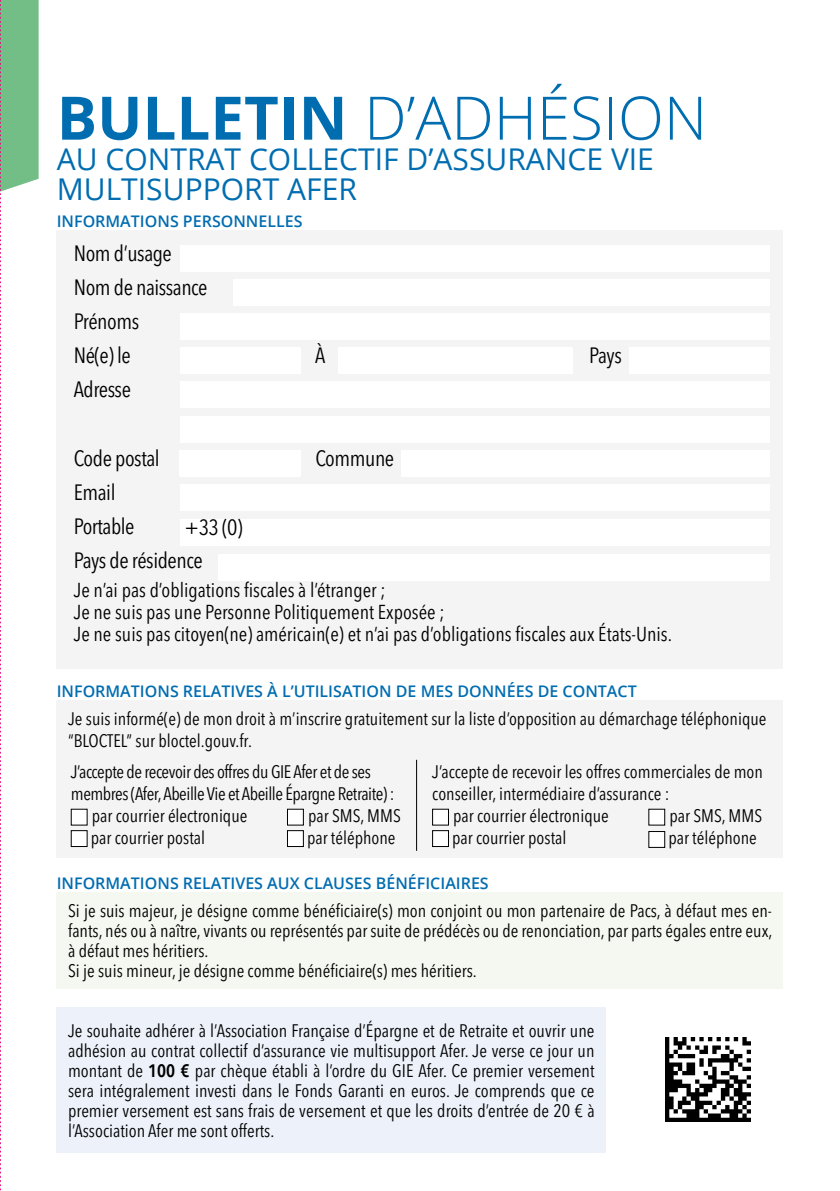
<style>
.page{position:relative;width:840px;height:1191px;background:#fff}
.page>*{position:absolute;margin:0;border:0;box-sizing:border-box;transform-origin:0 0}
.t1{font:300 60px "Open Sans";color:#006db1}
.t2{font:30px/30px "Open Sans";color:#006db1}
.t3{font:condensed 22px/34px "Avenir Next LT Pro";letter-spacing:-.02em;color:#000}
.t4{font:condensed 20px/22px "Avenir Next LT Pro";color:#000}
.t5{font:condensed 18px/20px "Avenir Next LT Pro";color:#000}
.t6{font:condensed 18px "Avenir Next LT Pro";letter-spacing:-.025em;color:#000}
.t7{font:600 16px "Open Sans";color:#006db1}
.s1{font-weight:700}
.s2{font-family:"Avenir Next Condensed";font-weight:600;font-stretch:normal}
</style>
<div class="page">
<div style="left:57px;top:230px;width:725px;height:439px;background:#f4f4f4"></div>
<div style="left:179px;top:246px;width:590px;height:26px;background:#fff"></div>
<div style="left:233px;top:280px;width:536px;height:26px;background:#fff"></div>
<div style="left:179px;top:314px;width:590px;height:26px;background:#fff"></div>
<div style="left:179px;top:382px;width:590px;height:26px;background:#fff"></div>
<div style="left:179px;top:416px;width:590px;height:26px;background:#fff"></div>
<div style="left:179px;top:450px;width:122px;height:26px;background:#fff"></div>
<div style="left:218px;top:554px;width:551px;height:26px;background:#fff"></div>
<div style="left:401px;top:450px;width:368px;height:26px;background:#fff"></div>
<div style="left:179px;top:484px;width:590px;height:26px;background:#fff"></div>
<div style="left:179px;top:519px;width:590px;height:26px;background:#fff"></div>
<div style="left:337px;top:348px;width:235px;height:26px;background:#fff"></div>
<div style="left:628px;top:348px;width:141px;height:26px;background:#fff"></div>
<div style="left:179px;top:348px;width:121px;height:26px;background:#fff"></div>
<div style="left:57px;top:891px;width:725px;height:97px;background:#f4f8f0"></div>
<div style="left:57px;top:1007px;width:548px;height:146px;background:#edf2fa"></div>
<div style="left:57px;top:700px;width:725px;height:158px;background:#f4f4f4"></div>
<div style="left:71px;top:809px;width:16px;height:16px;background:#fff"></div>
<div style="left:287px;top:809px;width:16px;height:16px;background:#fff"></div>
<div style="left:287px;top:809px;width:16px;height:16px;border:1px solid #000"></div>
<div style="left:71px;top:830px;width:16px;height:16px;background:#fff"></div>
<div style="left:71px;top:830px;width:16px;height:17px;border:1px solid #000"></div>
<div style="left:287px;top:830px;width:16px;height:16px;background:#fff"></div>
<div style="left:287px;top:830px;width:16px;height:17px;border:1px solid #000"></div>
<div style="left:432px;top:809px;width:16px;height:16px;background:#fff"></div>
<div style="left:432px;top:809px;width:16px;height:16px;border:1px solid #000"></div>
<div style="left:648px;top:809px;width:16px;height:16px;background:#fff"></div>
<div style="left:432px;top:830px;width:16px;height:16px;background:#fff"></div>
<div style="left:432px;top:830px;width:16px;height:17px;border:1px solid #000"></div>
<div style="left:648px;top:831px;width:16px;height:16px;background:#fff"></div>
<hr style="left:416px;top:760px;width:1px;height:91px;background:#000">
<img style="left:665px;top:1037px;width:85px;height:85px">
<svg style="left:0;top:0;width:39px;height:1191px"></svg>
<h1 class="t1" style="left:57px;top:77px;width:651px"><span class="s1">BULLETIN</span> D’ADHÉSION</h1>
<h2 class="t2" style="left:57px;top:143px;width:598px">AU CONTRAT COLLECTIF D’ASSURANCE VIE<br>MULTISUPPORT AFER</h2>
<p class="t7" style="left:57px;top:211px;width:247px">INFORMATIONS PERSONNELLES</p>
<p class="t3" style="left:74px;top:236px;width:135px">Nom d’usage<br>Nom de naissance<br>Prénoms<br>Né(e) le</p>
<p class="t3" style="left:315px;top:339px;width:12px">À</p>
<p class="t3" style="left:589px;top:339px;width:34px">Pays</p>
<p class="t3" style="left:74px;top:373px;width:59px">Adresse</p>
<p class="t3" style="left:74px;top:441px;width:87px">Code postal</p>
<p class="t3" style="left:315px;top:441px;width:80px">Commune</p>
<p class="t3" style="left:74px;top:475px;width:130px">Email<br>Portable<br>Pays de résidence</p>
<p class="t4" style="left:74px;top:579px;width:599px">Je n’ai pas d’obligations fiscales à l’étranger ;<br>Je ne suis pas une Personne Politiquement Exposée ;<br>Je ne suis pas citoyen(ne) américain(e) et n’ai pas d’obligations fiscales aux États-Unis.</p>
<p class="t3" style="left:184px;top:510px;width:60px">+33 (0)</p>
<p class="t7" style="left:57px;top:680px;width:581px">INFORMATIONS RELATIVES À L’UTILISATION DE MES DONNÉES DE CONTACT</p>
<p class="t5" style="left:68px;top:708px;width:699px;line-height:22px">Je suis informé(e) de mon droit à m’inscrire gratuitement sur la liste d’opposition au démarchage téléphonique “BLOCTEL” sur bloctel.gouv.fr.</p>
<p class="t6" style="left:71px;top:761px;width:301px">J’accepte de recevoir des offres du GIE Afer et de ses</p>
<p class="t6" style="left:71px;top:783px;width:325px">membres (Afer, Abeille Vie et Abeille Épargne Retraite) :</p>
<p class="t5" style="left:92px;top:805px;width:157px">par courrier électronique</p>
<p class="t5" style="left:308px;top:805px;width:94px">par SMS, MMS</p>
<p class="t5" style="left:91px;top:827px;width:116px">par courrier postal</p>
<p class="t5" style="left:307px;top:827px;width:90px">par téléphone</p>
<p class="t5" style="left:432px;top:761px;width:332px">J’accepte de recevoir les offres commerciales de mon</p>
<p class="t5" style="left:432px;top:783px;width:238px">conseiller, intermédiaire d’assurance :</p>
<p class="t5" style="left:453px;top:805px;width:157px">par courrier électronique</p>
<p class="t5" style="left:669px;top:805px;width:94px">par SMS, MMS</p>
<p class="t5" style="left:452px;top:827px;width:116px">par courrier postal</p>
<p class="t5" style="left:668px;top:827px;width:90px">par téléphone</p>
<p class="t7" style="left:57px;top:872px;width:433px">INFORMATIONS RELATIVES AUX CLAUSES BÉNÉFICIAIRES</p>
<p class="t5" style="left:68px;top:900px;width:705px">Si je suis majeur, je désigne comme bénéficiaire(s) mon conjoint ou mon partenaire de Pacs, à défaut mes en&shy;fants, nés ou à naître, vivants ou représentés par suite de prédécès ou de renonciation, par parts égales entre eux, à défaut mes héritiers.<br>Si je suis mineur, je désigne comme bénéficiaire(s) mes héritiers.</p>
<p class="t5" style="left:68px;top:1020px;width:527px;text-align:justify">Je souhaite adhérer à l’Association Française d’Épargne et de Retraite et ouvrir une adhésion au contrat collectif d’assurance vie multisupport Afer. Je verse ce jour un montant de <span class="s2">100 €</span> par chèque établi à l’ordre du GIE Afer. Ce premier versement sera intégralement investi dans le Fonds Garanti en euros. Je comprends que ce premier versement est sans frais de versement et que les droits d’entrée de 20 € à l’Association Afer me sont offerts.</p>
</div>
